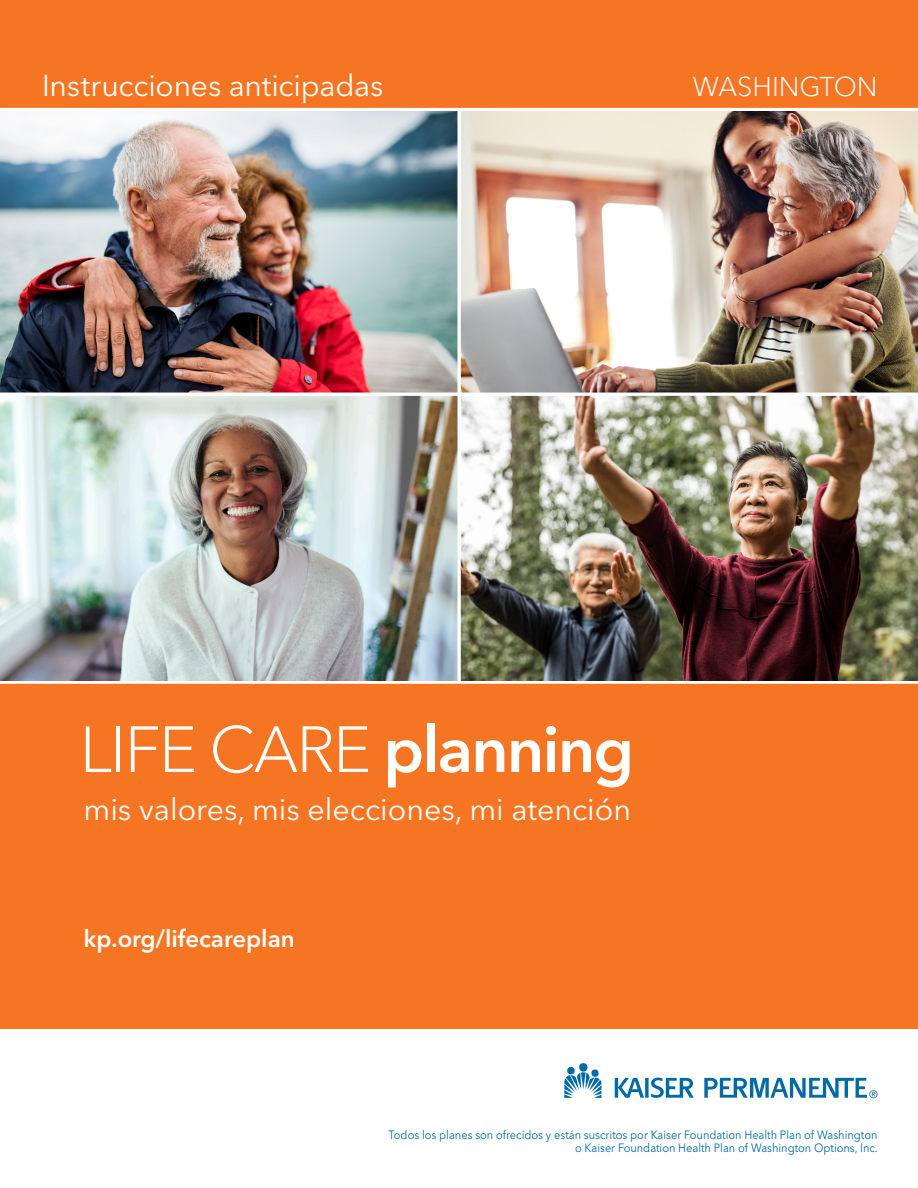
<style>
.page{position:relative;width:918px;height:1188px;background:#fff}
.page>*{position:absolute;margin:0;border:0;box-sizing:border-box;transform-origin:0 0}
.t1{font:300 64.5px "Avenir Next LT Pro";letter-spacing:-.03em;color:#fff}
.t2{font:30.3px "Avenir Next LT Pro";color:#fff}
.t3{font:30px "Avenir Next LT Pro";letter-spacing:-.005em;color:#fff}
.t4{font:300 27px "Avenir Next LT Pro";color:#fff}
.t5{font:600 24px "Avenir Next LT Pro";color:#fff}
.t6{font:12px/13.5px "Avenir Next LT Pro";color:#006aa7;text-align:right;scale:.92 1}
.s1{font-weight:600}
</style>
<div class="page">
<div style="left:0;top:0;width:918px;height:1028px;background:#f57523"></div>
<svg style="left:564px;top:1067px;width:38px;height:31px"></svg>
<div style="left:579px;top:1063px;width:9px;height:9px;background:#006aa7;border-radius:50%"></div>
<svg style="left:645px;top:1078px;width:4px;height:20px"></svg>
<svg style="left:615px;top:1078px;width:29px;height:20px"></svg>
<svg style="left:651px;top:1078px;width:43px;height:20px"></svg>
<svg style="left:704px;top:1078px;width:173px;height:20px"></svg>
<svg style="left:0;top:680px;width:918px;height:4px;background:#dbd5d1"></svg>
<hr style="left:0;top:108px;width:918px;height:3px;background:#fff">
<img style="left:0;top:111px;width:918px;height:282px">
<img style="left:0;top:396px;width:457px;height:284px">
<img style="left:461px;top:396px;width:457px;height:284px">
<svg style="left:457px;top:111px;width:4px;height:572px;background:#eef0f0"></svg>
<hr style="left:0;top:393px;width:918px;height:3px;background:#fff">
<h1 class="t3" style="left:42px;top:68px;width:343px">Instrucciones anticipadas</h1>
<h1 class="t4" style="left:693px;top:71px;width:186px">WASHINGTON</h1>
<h1 class="t1" style="left:80px;top:711px;width:556px">LIFE CARE <span class="s1">planning</span></h1>
<h2 class="t2" style="left:84px;top:791px;width:549px">mis valores, mis elecciones, mi atención</h2>
<h2 class="t5" style="left:84px;top:924px;width:213px">kp.org/lifecareplan</h2>
<h2 class="t6" style="left:389px;top:1128px;width:533px">Todos los planes son ofrecidos y están suscritos por Kaiser Foundation Health Plan of Washington o Kaiser Foundation Health Plan of Washington Options, Inc.</h2>
</div>
